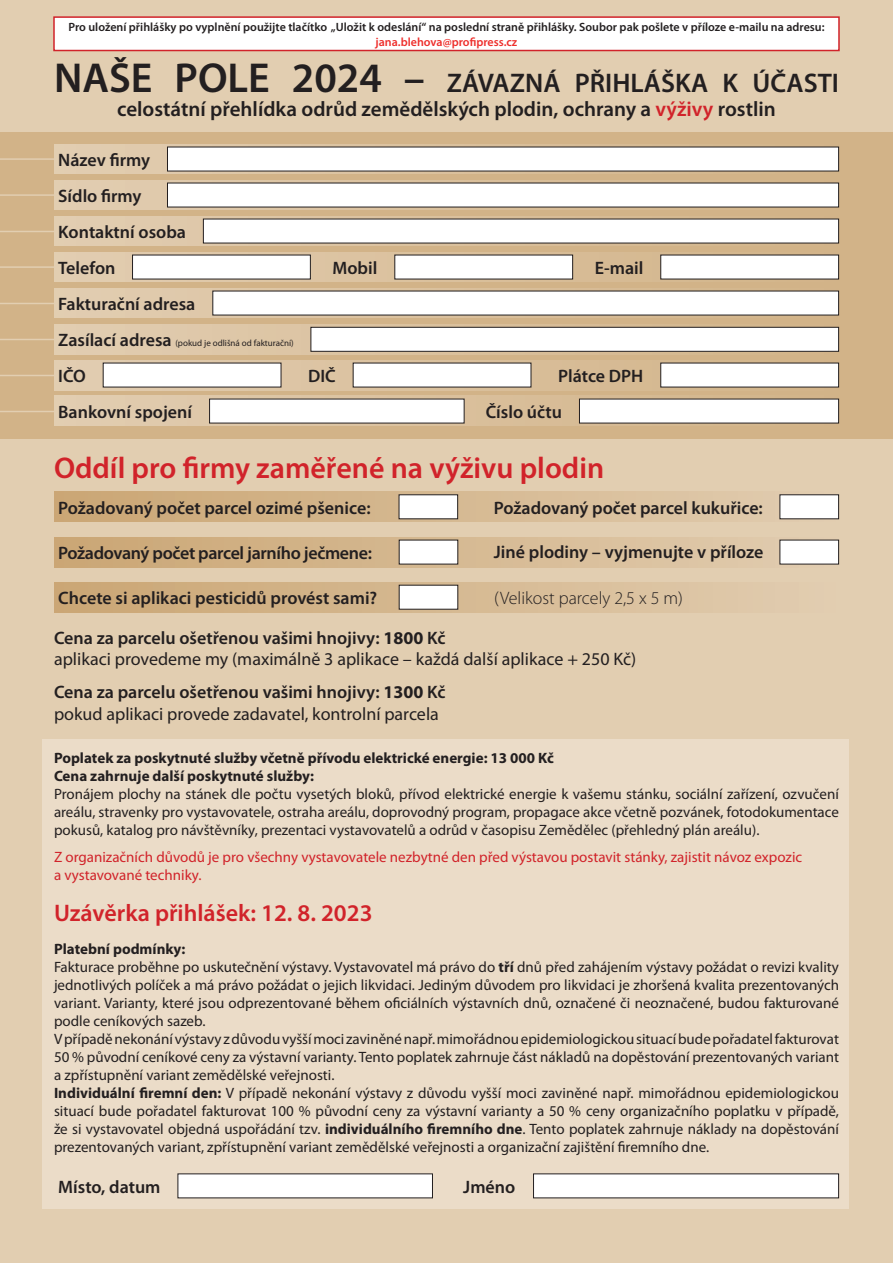
<style>
.page{position:relative;width:893px;height:1263px;background:#fff}
.page>*{position:absolute;margin:0;border:0;box-sizing:border-box;transform-origin:0 0}
.t1{font:600 30px "Myriad Pro";color:#d1232a}
.t2{font:600 27px "Myriad Pro";color:#231f20}
.t3{font:600 24px "Myriad Pro";color:#d1232a}
.t4{font:600 21px "Myriad Pro";color:#231f20}
.t5{font:600 18px/36px "Myriad Pro";color:#231f20}
.t6{font:18px/21.6px "Myriad Pro";color:#231f20}
.t7{font:600 18px "Myriad Pro";letter-spacing:-.02em;color:#231f20}
.t8{font:300 18px "Myriad Pro";color:#231f20}
.t9{font:15px/18px "Myriad Pro";color:#231f20;text-align:justify}
.t10{font:15px/18px "Myriad Pro";color:#d1232a}
.t11{font:700 15px/18px "Myriad Pro";color:#231f20}
.t12{font:600 12px "Myriad Pro";color:#231f20}
.t13{font:600 12px "Myriad Pro";color:#ee2f2c}
.t14{font:9px "Myriad Pro";color:#231f20}
.s1{font-size:42px}
.s2{color:#d1232a}
.s3{font-weight:600;font-size:18px}
.s4{font-weight:600}
.s5{font-weight:700}
</style>
<div class="page">
<div style="left:0;top:439px;width:893px;height:824px;background:#e2ceb1"></div>
<div style="left:43px;top:739px;width:806px;height:470px;background:#ebdcc8"></div>
<div style="left:0;top:132px;width:893px;height:307px;background:#d2b388"></div>
<div style="left:0;top:0;width:893px;height:132px;background:#e2ceb1"></div>
<svg style="left:54px;top:144px;width:785px;height:30px"></svg>
<svg style="left:54px;top:180px;width:785px;height:30px"></svg>
<div style="left:54px;top:216px;width:785px;height:30px;background:linear-gradient(to right,#e2cdb1,#d2b388)"></div>
<svg style="left:54px;top:252px;width:785px;height:30px"></svg>
<div style="left:54px;top:288px;width:785px;height:30px;background:linear-gradient(to right,#e2cdb1,#d2b388)"></div>
<svg style="left:54px;top:324px;width:785px;height:30px;background:#dbc3a3"></svg>
<svg style="left:54px;top:361px;width:785px;height:29px"></svg>
<svg style="left:54px;top:395px;width:785px;height:30px"></svg>
<hr style="left:0;top:158px;width:54px;height:2px;background:#e2ceb1">
<hr style="left:0;top:231px;width:54px;height:1px;background:#e2ceb1">
<hr style="left:0;top:194px;width:54px;height:2px;background:#e2ceb1">
<hr style="left:0;top:266px;width:54px;height:2px;background:#e2ceb1">
<hr style="left:0;top:303px;width:54px;height:1px;background:#e2ceb1">
<hr style="left:0;top:339px;width:54px;height:1px;background:#e2ceb1">
<hr style="left:0;top:375px;width:54px;height:1px;background:#e2ceb1">
<hr style="left:0;top:411px;width:54px;height:1px;background:#e2ceb1">
<div style="left:54px;top:17px;width:785px;height:34px;background:#fff"></div>
<div style="left:53px;top:16px;width:787px;height:35px;border:2px solid #d1232a"></div>
<div style="left:167px;top:147px;width:672px;height:24px;background:#fff"></div>
<div style="left:167px;top:183px;width:672px;height:24px;background:#fff"></div>
<svg style="left:212px;top:290px;width:627px;height:26px;background:#ebeae9"></svg>
<div style="left:210px;top:399px;width:254px;height:24px;background:#fff"></div>
<div style="left:579px;top:399px;width:260px;height:24px;background:#fff"></div>
<div style="left:133px;top:255px;width:177px;height:24px;background:#fff"></div>
<div style="left:103px;top:363px;width:178px;height:24px;background:#fff"></div>
<div style="left:395px;top:255px;width:178px;height:24px;background:#fff"></div>
<div style="left:353px;top:363px;width:178px;height:24px;background:#fff"></div>
<div style="left:661px;top:255px;width:178px;height:24px;background:#fff"></div>
<div style="left:661px;top:363px;width:178px;height:24px;background:#fff"></div>
<svg style="left:203px;top:218px;width:636px;height:26px;background:#ebeae8"></svg>
<div style="left:54px;top:492px;width:785px;height:30px;background:linear-gradient(to right,#caa574,#e1ccb0)"></div>
<div style="left:399px;top:495px;width:59px;height:24px;background:#fff"></div>
<div style="left:399px;top:494px;width:59px;height:25px;border:1px solid #231f20"></div>
<div style="left:780px;top:495px;width:59px;height:24px;background:#fff"></div>
<div style="left:779px;top:494px;width:60px;height:25px;border:1px solid #231f20"></div>
<div style="left:54px;top:582px;width:785px;height:30px;background:linear-gradient(to right,#c8a372,#dfcbaf)"></div>
<div style="left:399px;top:585px;width:59px;height:24px;background:#fff"></div>
<div style="left:54px;top:537px;width:785px;height:30px;background:linear-gradient(to right,#cca876,#d3c0a6)"></div>
<div style="left:399px;top:540px;width:59px;height:24px;background:#fff"></div>
<div style="left:780px;top:540px;width:59px;height:24px;background:#fff"></div>
<div style="left:178px;top:1174px;width:254px;height:24px;background:#fff"></div>
<div style="left:533px;top:1174px;width:306px;height:24px;background:#fff"></div>
<div style="left:311px;top:327px;width:528px;height:24px;background:#fff"></div>
<div style="left:310px;top:327px;width:529px;height:25px;border:1px solid #231f20"></div>
<p class="t12" style="left:68px;top:23px;width:757px">Pro uložení přihlášky po vyplnění použijte tlačítko „Uložit k odeslání“ na poslední straně přihlášky. Soubor pak pošlete v příloze e-mailu na adresu:</p>
<p class="t13" style="left:376px;top:37px;width:143px">jana.blehova@profipress.cz</p>
<h2 class="t2" style="left:54px;top:73px;width:786px"><span class="s1">NAŠE POLE 2024 –</span> ZÁVAZNÁ PŘIHLÁŠKA K ÚČASTI</h2>
<h3 class="t4" style="left:117px;top:101px;width:660px">celostátní přehlídka odrůd zemědělských plodin, ochrany a <span class="s2">výživy</span> rostlin</h3>
<p class="t5" style="left:58px;top:144px;width:93px">Název firmy<br>Sídlo firmy</p>
<p class="t5" style="left:58px;top:216px;width:129px">Kontaktní osoba</p>
<p class="t5" style="left:58px;top:252px;width:59px">Telefon</p>
<p class="t5" style="left:58px;top:288px;width:139px">Fakturační adresa</p>
<p class="t14" style="left:58px;top:340px;width:237px"><span class="s3">Zasílací adresa</span> (pokud je odlišná od fakturační)</p>
<p class="t5" style="left:58px;top:360px;width:29px">IČO</p>
<p class="t5" style="left:332px;top:252px;width:46px">Mobil</p>
<p class="t5" style="left:308px;top:360px;width:29px">DIČ</p>
<p class="t5" style="left:595px;top:252px;width:50px">E-mail</p>
<p class="t5" style="left:558px;top:360px;width:87px">Plátce DPH</p>
<p class="t5" style="left:58px;top:396px;width:135px">Bankovní spojení</p>
<p class="t5" style="left:486px;top:396px;width:78px">Číslo účtu</p>
<h1 class="t1" style="left:54px;top:456px;width:552px">Oddíl pro firmy zaměřené na výživu plodin</h1>
<p class="t5" style="left:58px;top:492px;width:314px">Požadovaný počet parcel ozimé pšenice:</p>
<p class="t5" style="left:494px;top:491px;width:270px">Požadovaný počet parcel kukuřice:</p>
<p class="t7" style="left:58px;top:546px;width:315px">Požadovaný počet parcel jarního ječmene:</p>
<p class="t5" style="left:494px;top:536px;width:271px">Jiné plodiny – vyjmenujte v příloze</p>
<p class="t5" style="left:58px;top:582px;width:321px">Chcete si aplikaci pesticidů provést sami?</p>
<p class="t8" style="left:494px;top:591px;width:190px">(Velikost parcely 2,5 x 5 m)</p>
<p class="t6" style="left:54px;top:629px;width:584px"><span class="s4">Cena za parcelu ošetřenou vašimi hnojivy:</span> <span class="s5">1800</span> <span class="s4">Kč<br></span>aplikaci provedeme my (maximálně 3 aplikace – každá další aplikace + 250 Kč)</p>
<p class="t6" style="left:54px;top:683px;width:393px"><span class="s4">Cena za parcelu ošetřenou vašimi hnojivy:</span> <span class="s5">1300</span> <span class="s4">Kč </span>pokud aplikaci provede zadavatel, kontrolní parcela</p>
<p class="t11" style="left:54px;top:751px;width:501px">Poplatek za poskytnuté služby včetně přívodu elektrické energie: 13 000 Kč<br>Cena zahrnuje další poskytnuté služby:</p>
<p class="t9" style="left:54px;top:787px;width:786px">Pronájem plochy na stánek dle počtu vysetých bloků, přívod elektrické energie k vašemu stánku, sociální zařízení, ozvučení areálu, stravenky pro vystavovatele, ostraha areálu, doprovodný program, propagace akce včetně pozvánek, fotodokumentace pokusů, katalog pro návštěvníky, prezentaci vystavovatelů a odrůd v časopisu Zemědělec (přehledný plán areálu).</p>
<p class="t10" style="left:54px;top:850px;width:750px">Z organizačních důvodů je pro všechny vystavovatele nezbytné den před výstavou postavit stánky, zajistit návoz expozic a vystavované techniky.</p>
<h3 class="t3" style="left:54px;top:903px;width:320px">Uzávěrka přihlášek: 12. 8. 2023</h3>
<p class="t9" style="left:54px;top:941px;width:787px;text-align:left"><span class="s5">Platební podmínky:<br></span>Fakturace proběhne po uskutečnění výstavy. Vystavovatel má právo do <span class="s5">tří</span> dnů před zahájením výstavy požádat o revizi kvality jednotlivých políček a má právo požádat o jejich likvidaci. Jediným důvodem pro likvidaci je zhoršená kvalita prezentovaných variant. Varianty, které jsou odprezentované během oficiálních výstavních dnů, označené či neoznačené, budou fakturované podle ceníkových sazeb.<br>V případě nekonání výstavy z důvodu vyšší moci zaviněné např. mimořádnou epidemiologickou situací bude pořadatel fakturovat 50 % původní ceníkové ceny za výstavní varianty. Tento poplatek zahrnuje část nákladů na dopěstování prezentovaných variant a zpřístupnění variant zemědělské veřejnosti.<br><span class="s5">Individuální firemní den:</span> V případě nekonání výstavy z důvodu vyšší moci zaviněné např. mimořádnou epidemiologickou situací bude pořadatel fakturovat 100 % původní ceny za výstavní varianty a 50 % ceny organizačního poplatku v případě, že si vystavovatel objedná uspořádání tzv. <span class="s5">individuálního firemního dne</span>. Tento poplatek zahrnuje náklady na dopěstování prezentovaných variant, zpřístupnění variant zemědělské veřejnosti a organizační zajištění firemního dne.</p>
<p class="t5" style="left:58px;top:1171px;width:104px">Místo, datum</p>
<p class="t5" style="left:463px;top:1171px;width:54px">Jméno</p>
</div>
